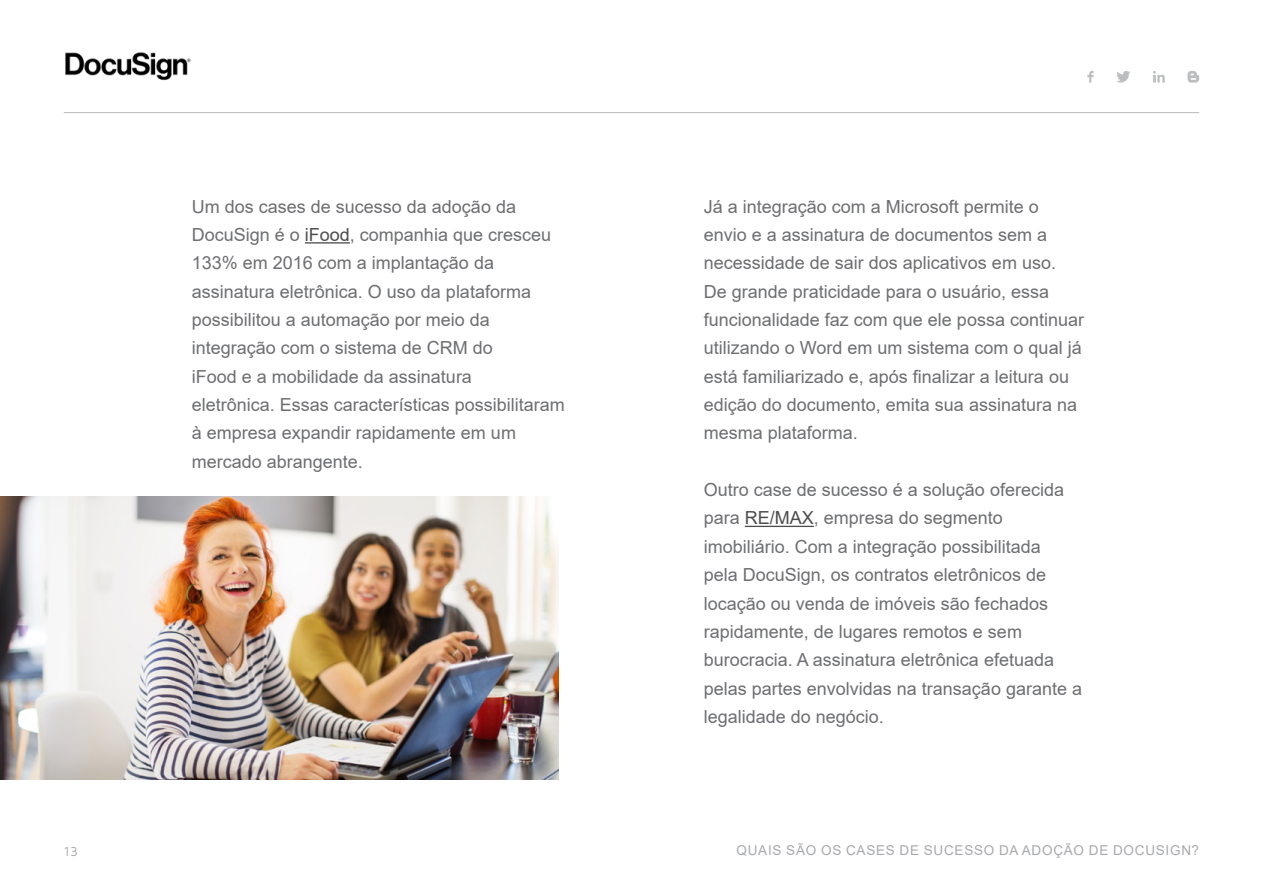
<style>
.page{position:relative;width:1263px;height:893px;background:#fff}
.page>*{position:absolute;margin:0;border:0;box-sizing:border-box;transform-origin:0 0}
.t1{font:18px/28.3px "Arial";color:#6d6e71}
.t2{font:13.5px "Arial";letter-spacing:.055em;color:#a7a9ac}
.t3{font:13.5px "Maven Pro";color:#a7a9ac}
.s1{color:#4d4d4d}
</style>
<div class="page">
<hr style="left:64px;top:112px;width:1135px;height:1px;background:#bcbec0">
<svg style="left:1087px;top:71px;width:7px;height:12px"></svg>
<svg style="left:1117px;top:71px;width:13px;height:12px"></svg>
<svg style="left:1153px;top:71px;width:12px;height:12px"></svg>
<svg style="left:1187px;top:71px;width:12px;height:12px"></svg>
<img style="left:65px;top:52px;width:126px;height:29px">
<img style="left:0;top:496px;width:558px;height:284px">
<hr style="left:305px;top:242px;width:45px;height:2px;background:#4d4d4d">
<hr style="left:745px;top:526px;width:69px;height:1px;background:#4d4d4d">
<p class="t1" style="left:192px;top:192px;width:375px">Um dos cases de sucesso da adoção da DocuSign é o <span class="s1">iFood</span>, companhia que cresceu 133% em 2016 com a implantação da assinatura eletrônica. O uso da plataforma possibilitou a automação por meio da integração com o sistema de CRM do<br>iFood e a mobilidade da assinatura<br>eletrônica. Essas características possibilitaram à empresa expandir rapidamente em um mercado abrangente.</p>
<p class="t1" style="left:704px;top:192px;width:382px">Já a integração com a Microsoft permite o envio e a assinatura de documentos sem a necessidade de sair dos aplicativos em uso.<br>De grande praticidade para o usuário, essa funcionalidade faz com que ele possa continuar utilizando o Word em um sistema com o qual já está familiarizado e, após finalizar a leitura ou edição do documento, emita sua assinatura na mesma plataforma.</p>
<p class="t1" style="left:704px;top:475px;width:380px">Outro case de sucesso é a solução oferecida para <span class="s1">RE/MAX</span>, empresa do segmento imobiliário. Com a integração possibilitada<br>pela DocuSign, os contratos eletrônicos de locação ou venda de imóveis são fechados rapidamente, de lugares remotos e sem burocracia. A assinatura eletrônica efetuada pelas partes envolvidas na transação garante a legalidade do negócio.</p>
<p class="t3" style="left:64px;top:843px;width:16px">13</p>
<p class="t2" style="left:736px;top:841px;width:464px">QUAIS SÃO OS CASES DE SUCESSO DA ADOÇÃO DE DOCUSIGN?</p>
</div>
